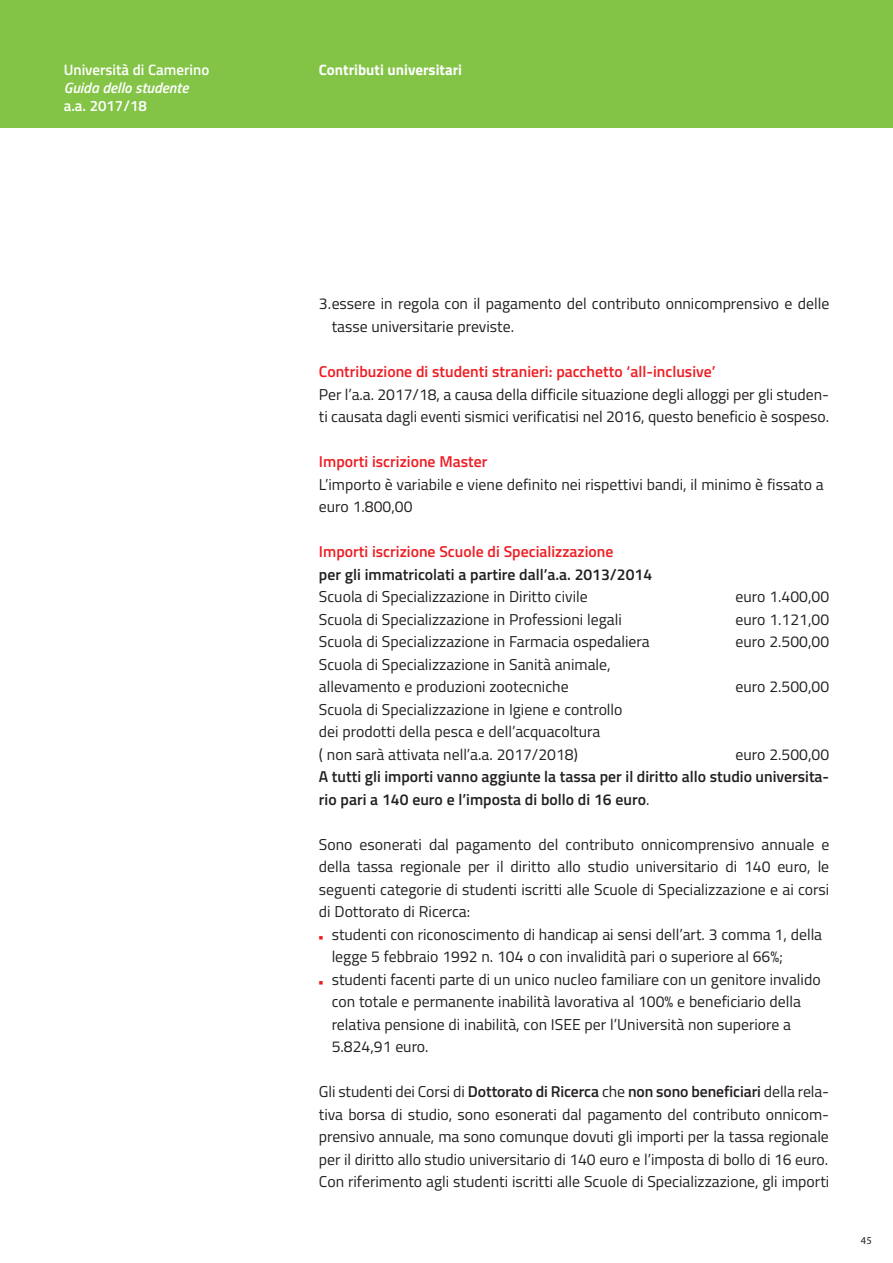
<style>
.page{position:relative;width:893px;height:1263px;background:#fff}
.page>*{position:absolute;margin:0;border:0;box-sizing:border-box;transform-origin:0 0}
.t1{font:15.75px/22.5px "Titillium";color:#231f20}
.t2{font:600 15.75px/22.5px "Titillium";color:#231f20}
.t3{font:600 15.75px "Titillium";color:#ee1d23}
.t4{font:600 15px "Titillium";color:#fff}
.t5{font:700 15px "Titillium";color:#fff}
.t6{font:italic 600 15px "Titillium";color:#fff}
.t7{font:10.5px "Myriad";color:#231f20}
.s1{font-weight:400}
.s2{color:#ee1d23}
.s3{font-weight:600}
</style>
<div class="page">
<div style="left:0;top:0;width:893px;height:128px;background:#83c447"></div>
<p class="t4" style="left:64px;top:64px;width:147px">Università di Camerino</p>
<p class="t6" style="left:64px;top:82px;width:126px">Guida dello studente</p>
<p class="t4" style="left:64px;top:100px;width:85px">a.a. 2017/18</p>
<p class="t5" style="left:319px;top:65px;width:145px">Contributi universitari</p>
<p class="t1" style="left:332px;top:294px;width:499px;text-indent:-13px">3.essere in regola con il pagamento del contributo onnicomprensivo e delle tasse universitarie previste.</p>
<p class="t3" style="left:319px;top:366px;width:398px">Contribuzione di studenti stranieri: pacchetto ‘all-inclusive’</p>
<p class="t1" style="left:319px;top:384px;width:512px">Per l’a.a. 2017/18, a causa della difficile situazione degli alloggi per gli studen&shy;ti causata dagli eventi sismici verificatisi nel 2016, questo beneficio è sospeso.</p>
<p class="t3" style="left:319px;top:456px;width:170px">Importi iscrizione Master</p>
<p class="t1" style="left:319px;top:474px;width:506px">L’importo è variabile e viene definito nei rispettivi bandi, il minimo è fissato a euro 1.800,00</p>
<p class="t3" style="left:319px;top:546px;width:296px">Importi iscrizione Scuole di Specializzazione</p>
<p class="t2" style="left:319px;top:564px;width:335px">per gli immatricolati a partire dall’a.a. 2013/2014</p>
<p class="t1" style="left:319px;top:587px;width:270px">Scuola di Specializzazione in Diritto civile</p>
<p class="t1" style="left:736px;top:587px;width:95px">euro 1.400,00</p>
<p class="t1" style="left:319px;top:609px;width:304px">Scuola di Specializzazione in Professioni legali</p>
<p class="t1" style="left:736px;top:609px;width:95px">euro 1.121,00</p>
<p class="t1" style="left:319px;top:632px;width:332px">Scuola di Specializzazione in Farmacia ospedaliera</p>
<p class="t1" style="left:736px;top:632px;width:95px">euro 2.500,00</p>
<p class="t1" style="left:319px;top:654px;width:293px">Scuola di Specializzazione in Sanità animale, allevamento e produzioni zootecniche</p>
<p class="t1" style="left:736px;top:677px;width:95px">euro 2.500,00</p>
<p class="t1" style="left:319px;top:699px;width:305px">Scuola di Specializzazione in Igiene e controllo dei prodotti della pesca e dell’acquacoltura<br>( non sarà attivata nell’a.a. 2017/2018)</p>
<p class="t1" style="left:736px;top:744px;width:95px">euro 2.500,00</p>
<p class="t2" style="left:319px;top:767px;width:512px">A tutti gli importi vanno aggiunte la tassa per il diritto allo studio universita&shy;rio pari a 140 euro e l’imposta di bollo di 16 euro<span class="s1">.</span></p>
<p class="t1" style="left:319px;top:834px;width:512px;text-align:justify">Sono esonerati dal pagamento del contributo onnicomprensivo annuale e della tassa regionale per il diritto allo studio universitario di 140 euro, le seguenti categorie di studenti iscritti alle Scuole di Specializzazione e ai corsi di Dottorato di Ricerca:</p>
<p class="t1" style="left:332px;top:924px;width:492px;text-indent:-13px"><span class="s2">■</span> studenti con riconoscimento di handicap ai sensi dell’art. 3 comma 1, della legge 5 febbraio 1992 n. 104 o con invalidità pari o superiore al 66%;</p>
<p class="t1" style="left:332px;top:969px;width:490px;text-indent:-13px"><span class="s2">■</span> studenti facenti parte di un unico nucleo familiare con un genitore invalido con totale e permanente inabilità lavorativa al 100% e beneficiario della relativa pensione di inabilità, con ISEE per l’Università non superiore a 5.824,91 euro.</p>
<p class="t1" style="left:319px;top:1082px;width:512px;text-align:justify">Gli studenti dei Corsi di <span class="s3">Dottorato di Ricerca</span> che <span class="s3">non sono beneficiari</span> della rela&shy;tiva borsa di studio, sono esonerati dal pagamento del contributo onnicom&shy;prensivo annuale, ma sono comunque dovuti gli importi per la tassa regionale per il diritto allo studio universitario di 140 euro e l’imposta di bollo di 16 euro.<br>Con riferimento agli studenti iscritti alle Scuole di Specializzazione, gli importi</p>
<p class="t7" style="left:861px;top:1237px;width:12px">45</p>
</div>
